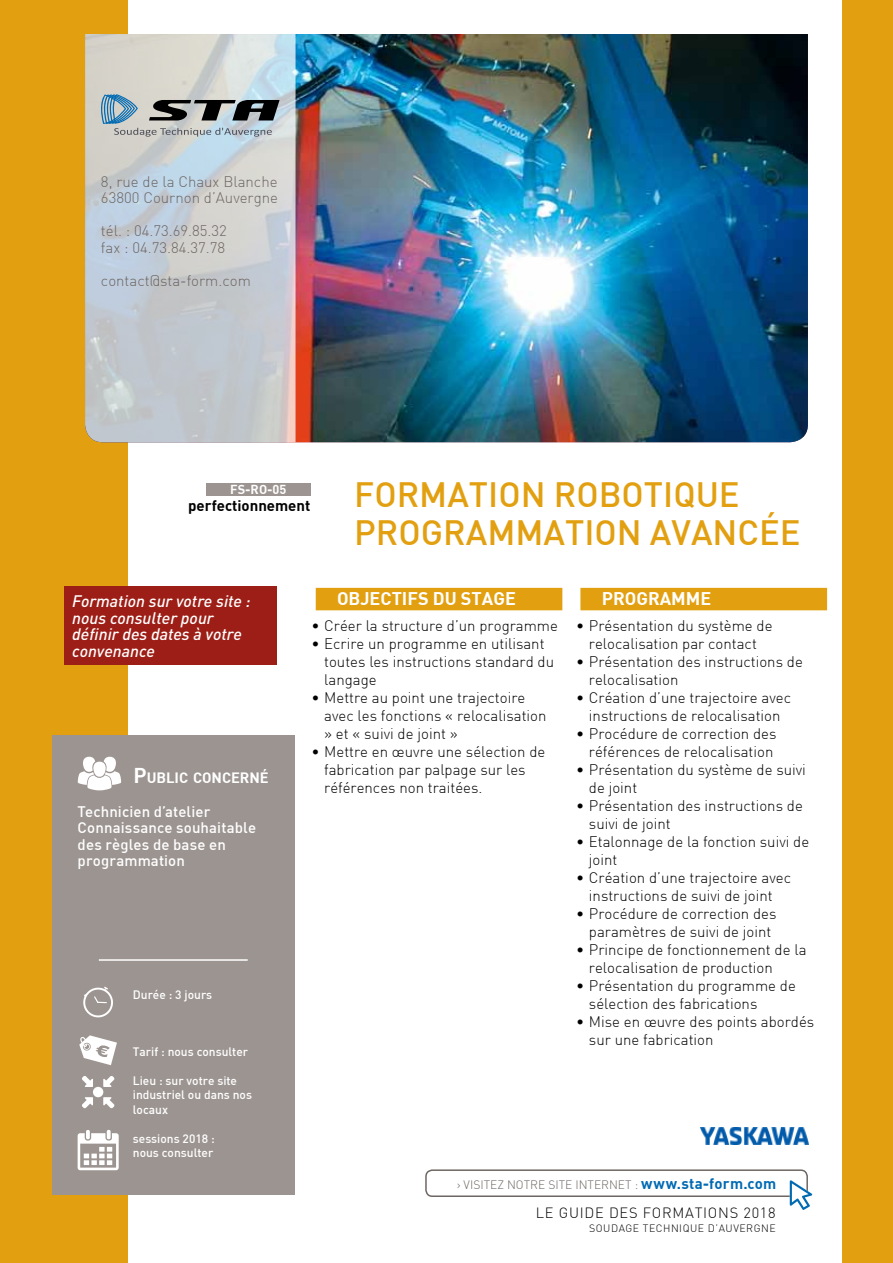
<style>
.page{position:relative;width:893px;height:1263px;background:#fff}
.page>*{position:absolute;margin:0;border:0;box-sizing:border-box;transform-origin:0 0}
.t1{font:500 34.5px "DIN";color:#e2a011}
.t2{font:700 18px "DIN";color:#fff}
.t3{font:italic 500 16.5px/16.5px "DIN";color:#fff}
.t4{font:300 15px/18px "DIN";color:#000}
.t5{font:300 15px/16.5px "DIN";color:#6d6663}
.t6{font:500 15px/16.5px "DIN";letter-spacing:.005em;color:#fff}
.t7{font:700 15px "DIN";letter-spacing:.02em;color:#006ab3}
.t8{font:700 15px "DIN";color:#000}
.t9{font:700 14.7px "DIN";letter-spacing:-.005em;color:#fff}
.t10{font:300 14.55px "DIN";letter-spacing:.05em;color:#000}
.t11{font:700 12.75px "DIN";color:#fff}
.t12{font:500 12px/14.4px "DIN";color:#fff}
.t13{font:300 12px "DIN";color:#6d6663}
.t14{font:300 10.5px "DIN";color:#000}
.s1{font-size:21px}
.s2{font-weight:300;font-size:12px;color:#6d6663}
</style>
<div class="page">
<div style="left:842px;top:0;width:51px;height:1263px;background:#e2a011"></div>
<div style="left:0;top:0;width:128px;height:1263px;background:#e2a011"></div>
<img style="left:296px;top:34px;width:512px;height:408px">
<div style="left:52px;top:736px;width:242px;height:459px;background:#9c9491"></div>
<div style="left:425px;top:1169px;width:383px;height:28px;border:2px solid #6d6663;border-radius:6px"></div>
<svg style="left:790px;top:1180px;width:22px;height:30px"></svg>
<svg style="left:78px;top:757px;width:43px;height:33px"></svg>
<hr style="left:99px;top:959px;width:149px;height:2px;background:#fff">
<svg style="left:79px;top:1035px;width:38px;height:30px"></svg>
<svg style="left:78px;top:1130px;width:41px;height:40px"></svg>
<svg style="left:82px;top:1076px;width:11px;height:11px"></svg>
<svg style="left:82px;top:1097px;width:11px;height:11px"></svg>
<svg style="left:103px;top:1097px;width:11px;height:11px"></svg>
<svg style="left:103px;top:1076px;width:11px;height:11px"></svg>
<div style="left:93px;top:1087px;width:10px;height:10px;background:#fff;border-radius:50%"></div>
<svg style="left:83px;top:986px;width:30px;height:32px"></svg>
<div style="left:316px;top:588px;width:246px;height:22px;background:#e2a011"></div>
<div style="left:580px;top:588px;width:247px;height:22px;background:#e2a011"></div>
<img style="left:700px;top:1128px;width:109px;height:16px">
<div style="left:64px;top:587px;width:212px;height:78px;background:#9d1e16"></div>
<div style="left:206px;top:483px;width:104px;height:12px;background:#9c9491"></div>
<svg style="left:85px;top:34px;width:211px;height:408px;background:#c8cdd1"></svg>
<svg style="left:98px;top:94px;width:182px;height:43px;background:#949ea2"></svg>
<p class="t5" style="left:101px;top:173px;width:179px">8, rue de la Chaux Blanche<br>63800 Cournon d’Auvergne</p>
<p class="t5" style="left:101px;top:222px;width:127px">tél. : 04.73.69.85.32 fax : 04.73.84.37.78</p>
<p class="t5" style="left:101px;top:272px;width:151px">contact@sta-form.com</p>
<p class="t11" style="left:230px;top:481px;width:58px">FS-RO-05</p>
<h1 class="t1" style="left:354px;top:473px;width:134px">FOR MATION</h1>
<h1 class="t1" style="left:554px;top:473px;width:22px">ROBOTIQUE</h1>
<h1 class="t1" style="left:354px;top:510px;width:23px">PROGR</h1>
<h1 class="t1" style="left:466px;top:510px;width:119px">AMMATION</h1>
<h1 class="t1" style="left:650px;top:510px;width:129px">AVAN CÉE</h1>
<p class="t8" style="left:188px;top:496px;width:124px">perfectionnement</p>
<p class="t3" style="left:72px;top:592px;width:180px">Formation sur votre site : nous consulter pour définir des dates à votre convenance</p>
<p class="t9" style="left:133px;top:768px;width:137px"><span class="s1">P</span>UBLIC CONCERNÉ</p>
<p class="t6" style="left:78px;top:803px;width:180px">Technicien d’atelier<br>Connaissance souhaitable des règles de base en programmation</p>
<p class="t12" style="left:133px;top:987px;width:81px">Durée : 3 jours</p>
<p class="t12" style="left:133px;top:1044px;width:117px">Tarif : nous consulter</p>
<p class="t12" style="left:133px;top:1073px;width:121px">Lieu : sur votre site industriel ou dans nos locaux</p>
<p class="t12" style="left:133px;top:1131px;width:83px">sessions 2018 : nous consulter</p>
<p class="t2" style="left:337px;top:587px;width:44px">Objectifs</p>
<p class="t2" style="left:433px;top:587px;width:82px">dustage</p>
<p class="t2" style="left:602px;top:587px;width:60px">Programme</p>
<p class="t4" style="left:576px;top:616px;width:198px;text-align:center">• Présentation du système de relocalisation par contact</p>
<p class="t4" style="left:589px;top:652px;width:215px;text-indent:-13px">• Présentation des instructions de relocalisation</p>
<p class="t4" style="left:576px;top:688px;width:216px;text-align:center">• Création d’une trajectoire avec instructions de relocalisation</p>
<p class="t4" style="left:576px;top:724px;width:202px;text-align:right">• Procédure de correction des références de relocalisation</p>
<p class="t4" style="left:589px;top:760px;width:218px;text-indent:-13px">• Présentation du système de suivi de joint</p>
<p class="t4" style="left:589px;top:796px;width:215px;text-indent:-13px">• Présentation des instructions de suivi de joint</p>
<p class="t4" style="left:589px;top:832px;width:222px;text-indent:-13px">• Etalonnage de la fonction suivi de joint</p>
<p class="t4" style="left:576px;top:868px;width:216px;text-align:center">• Création d’une trajectoire avec instructions de suivi de joint</p>
<p class="t4" style="left:576px;top:904px;width:202px;text-align:center">• Procédure de correction des paramètres de suivi de joint</p>
<p class="t4" style="left:589px;top:940px;width:219px;text-indent:-13px">• Principe de fonctionnement de la relocalisation de production</p>
<p class="t4" style="left:589px;top:976px;width:208px;text-indent:-13px">• Présentation du programme de sélection des fabrications</p>
<p class="t4" style="left:589px;top:1012px;width:227px;text-indent:-13px">• Mise en œuvre des points abordés sur une fabrication</p>
<p class="t4" style="left:311px;top:616px;width:248px">• Créer la structure d’un programme</p>
<p class="t4" style="left:324px;top:634px;width:231px;text-indent:-13px">• Ecrire un programme en utilisant toutes les instructions standard du langage</p>
<p class="t4" style="left:324px;top:688px;width:224px;text-indent:-13px">• Mettre au point une trajectoire avec les fonctions « relocalisation » et « suivi de joint »</p>
<p class="t4" style="left:324px;top:742px;width:223px;text-indent:-13px">• Mettre en œuvre une sélection de fabrication par palpage sur les références non traitées.</p>
<p class="t13" style="left:457px;top:1177px;width:14px">› visite</p>
<p class="t13" style="left:497px;top:1177px;width:19px">z notre</p>
<p class="t13" style="left:548px;top:1177px;width:7px">site</p>
<p class="t13" style="left:575px;top:1177px;width:12px">Internet</p>
<p class="t7" style="left:635px;top:1174px;width:143px"><span class="s2">:</span> www.sta-form.com</p>
<p class="t10" style="left:536px;top:1203px;width:241px">LE GUIDE DES FORMATIONS 2018</p>
<p class="t14" style="left:589px;top:1222px;width:15px">Soudage</p>
<p class="t14" style="left:643px;top:1222px;width:8px">technique</p>
<p class="t14" style="left:708px;top:1222px;width:19px">d’auvergne</p>
</div>
